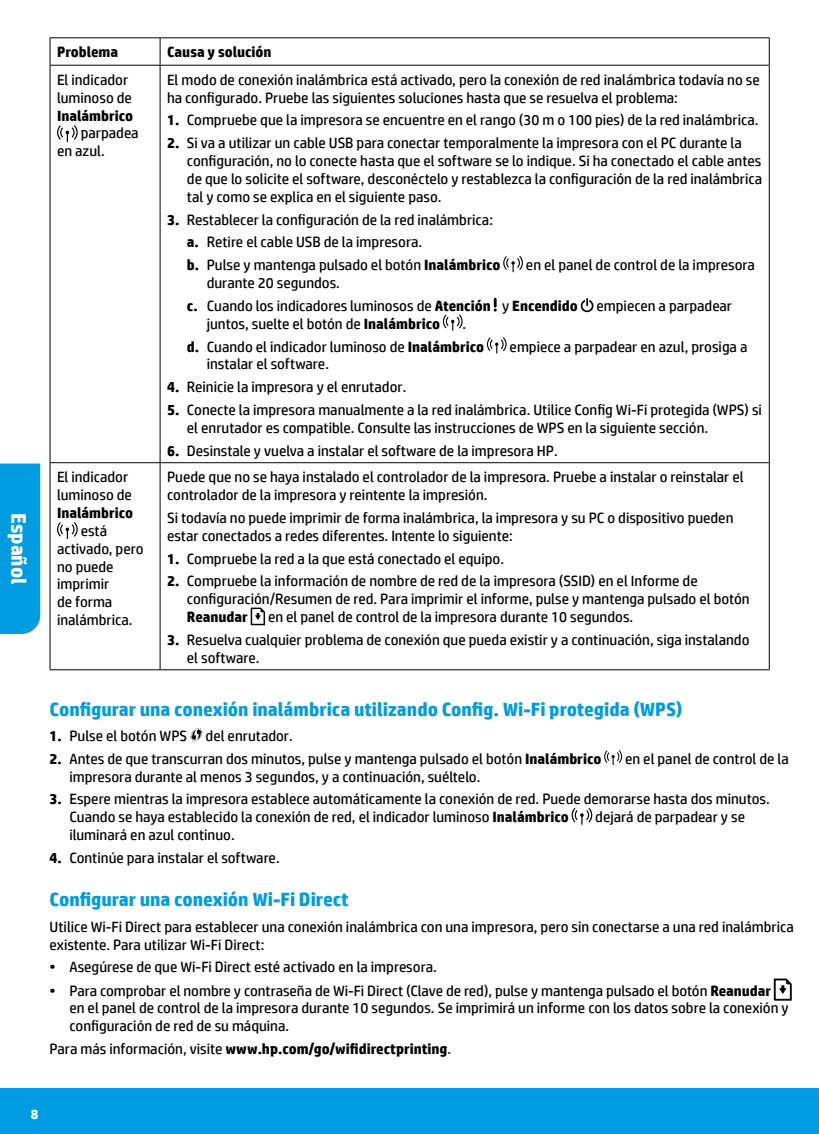
<style>
.page{position:relative;width:819px;height:1134px;background:#fff}
.page>*{position:absolute;margin:0;border:0;box-sizing:border-box;transform-origin:0 0}
.bleed_tab{font:700 21px "HP Simplified";color:#fff}
.subsection_title2{font:700 19.25px "HP Simplified";color:#009ce1}
.table_body1{font:14.88px/17.8px "HP Simplified";color:#000}
.body{font:14.88px/17.8px "HP Simplified";color:#000}
.body-2{font:700 14.88px "HP Simplified";color:#000}
.table_body1-2{font:700 14.88px "HP Simplified";color:#000}
.t1{font:700 14px "HP Simplified";color:#fff}
.s1{font-weight:700}
.s2{font-weight:400}
</style>
<div class="page">
<div style="left:0;top:1089px;width:819px;height:45px;background:#009ce1"></div>
<hr style="left:50px;top:66px;width:1px;height:396px;background:#000">
<hr style="left:160px;top:66px;width:1px;height:396px;background:#000">
<hr style="left:769px;top:66px;width:1px;height:396px;background:#000">
<hr style="left:50px;top:462px;width:110px;height:1px;background:#000">
<hr style="left:50px;top:463px;width:1px;height:206px;background:#000">
<hr style="left:160px;top:462px;width:610px;height:1px;background:#000">
<hr style="left:160px;top:463px;width:1px;height:206px;background:#000">
<hr style="left:769px;top:463px;width:1px;height:206px;background:#000">
<hr style="left:50px;top:669px;width:110px;height:1px;background:#000">
<hr style="left:160px;top:669px;width:610px;height:1px;background:#000">
<hr style="left:50px;top:37px;width:110px;height:1px;background:#000">
<svg style="left:50px;top:38px;width:1px;height:27px"></svg>
<hr style="left:160px;top:37px;width:610px;height:1px;background:#000">
<svg style="left:160px;top:38px;width:1px;height:27px"></svg>
<svg style="left:769px;top:38px;width:1px;height:27px"></svg>
<hr style="left:50px;top:65px;width:110px;height:1px;background:#000">
<hr style="left:160px;top:65px;width:610px;height:1px;background:#000">
<svg style="left:57px;top:125px;width:21px;height:15px"></svg>
<svg style="left:503px;top:256px;width:20px;height:14px"></svg>
<svg style="left:494px;top:298px;width:3px;height:14px"></svg>
<div style="left:581px;top:299px;width:12px;height:13px;border:2px solid #000;border-radius:50%"></div>
<svg style="left:585px;top:299px;width:4px;height:6px"></svg>
<svg style="left:443px;top:314px;width:20px;height:15px"></svg>
<svg style="left:487px;top:337px;width:20px;height:14px"></svg>
<svg style="left:57px;top:522px;width:21px;height:15px"></svg>
<svg style="left:251px;top:608px;width:14px;height:17px"></svg>
<svg style="left:774px;top:979px;width:18px;height:22px"></svg>
<svg style="left:190px;top:728px;width:13px;height:14px"></svg>
<svg style="left:604px;top:750px;width:18px;height:13px"></svg>
<svg style="left:572px;top:808px;width:20px;height:15px"></svg>
<div style="left:0;top:464px;width:40px;height:170px;background:#009ce1"></div>
<p class="bleed_tab" style="left:33px;top:513px;width:73px;rotate:90deg">Español</p>
<p class="table_body1-2" style="left:57px;top:43px;width:63px">Problema</p>
<p class="table_body1-2" style="left:167px;top:43px;width:106px">Causa y solución</p>
<p class="body" style="left:57px;top:71px;width:73px">El indicador</p>
<p class="body" style="left:57px;top:88px;width:76px">luminoso de</p>
<p class="body-2" style="left:57px;top:106px;width:78px">Inalámbrico</p>
<p class="body" style="left:81px;top:124px;width:59px">parpadea</p>
<p class="body" style="left:57px;top:142px;width:49px">en azul.</p>
<p class="table_body1" style="left:167px;top:71px;width:594px">El modo de conexión inalámbrica está activado, pero la conexión de red inalámbrica todavía no se ha configurado. Pruebe las siguientes soluciones hasta que se resuelva el problema:</p>
<p class="table_body1" style="left:167px;top:111px;width:593px"><span class="s1">1.</span> Compruebe que la impresora se encuentre en el rango (30 m o 100 pies) de la red inalámbrica.</p>
<p class="table_body1" style="left:187px;top:134px;width:577px;text-indent:-20px"><span class="s1">2.</span> Si va a utilizar un cable USB para conectar temporalmente la impresora con el PC durante la configuración, no lo conecte hasta que el software se lo indique. Si ha conectado el cable antes de que lo solicite el software, desconéctelo y restablezca la configuración de la red inalámbrica tal y como se explica en el siguiente paso.</p>
<p class="table_body1" style="left:167px;top:210px;width:327px"><span class="s1">3.</span> Restablecer la configuración de la red inalámbrica:</p>
<p class="table_body1" style="left:187px;top:233px;width:237px"><span class="s1">a.</span> Retire el cable USB de la impresora.</p>
<p class="table_body1" style="left:187px;top:256px;width:315px"><span class="s1">b.</span> Pulse y mantenga pulsado el botón <span class="s1">Inalámbrico</span></p>
<p class="table_body1" style="left:526px;top:256px;width:230px">en el panel de control de la impresora</p>
<p class="table_body1" style="left:207px;top:274px;width:135px">durante 20 segundos.</p>
<p class="table_body1" style="left:207px;top:297px;width:527px;text-indent:-20px"><span class="s1">c.</span> Cuando los indicadores luminosos de <span class="s1">Atención</span> y <span class="s1">Encendido</span> empiecen a parpadear juntos, suelte el botón de <span class="s1">Inalámbrico</span></p>
<p class="table_body1" style="left:463px;top:314px;width:5px">.</p>
<p class="table_body1" style="left:187px;top:337px;width:299px"><span class="s1">d.</span> Cuando el indicador luminoso de <span class="s1">Inalámbrico</span></p>
<p class="table_body1" style="left:510px;top:337px;width:239px">empiece a parpadear en azul, prosiga a</p>
<p class="table_body1" style="left:207px;top:355px;width:124px">instalar el software.</p>
<p class="table_body1" style="left:167px;top:378px;width:241px"><span class="s1">4.</span> Reinicie la impresora y el enrutador.</p>
<p class="table_body1" style="left:187px;top:401px;width:577px;text-indent:-20px"><span class="s1">5.</span> Conecte la impresora manualmente a la red inalámbrica. Utilice Config Wi-Fi protegida (WPS) si el enrutador es compatible. Consulte las instrucciones de WPS en la siguiente sección.</p>
<p class="table_body1" style="left:167px;top:441px;width:392px"><span class="s1">6.</span> Desinstale y vuelva a instalar el software de la impresora HP.</p>
<p class="body" style="left:57px;top:468px;width:73px">El indicador</p>
<p class="body" style="left:57px;top:486px;width:76px">luminoso de</p>
<p class="body-2" style="left:57px;top:503px;width:78px">Inalámbrico</p>
<p class="body" style="left:81px;top:522px;width:28px">está</p>
<p class="body" style="left:57px;top:539px;width:88px">activado, pero</p>
<p class="body" style="left:57px;top:557px;width:58px">no puede</p>
<p class="body" style="left:57px;top:575px;width:54px">imprimir</p>
<p class="body" style="left:57px;top:593px;width:57px">de forma</p>
<p class="body" style="left:57px;top:611px;width:77px">inalámbrica.</p>
<p class="body" style="left:167px;top:468px;width:578px">Puede que no se haya instalado el controlador de la impresora. Pruebe a instalar o reinstalar el controlador de la impresora y reintente la impresión.</p>
<p class="body" style="left:167px;top:509px;width:568px">Si todavía no puede imprimir de forma inalámbrica, la impresora y su PC o dispositivo pueden estar conectados a redes diferentes. Intente lo siguiente:</p>
<p class="table_body1" style="left:167px;top:549px;width:339px"><span class="s1">1.</span> Compruebe la red a la que está conectado el equipo.</p>
<p class="table_body1" style="left:187px;top:572px;width:564px;text-indent:-20px"><span class="s1">2.</span> Compruebe la información de nombre de red de la impresora (SSID) en el Informe de configuración/Resumen de red. Para imprimir el informe, pulse y mantenga pulsado el botón<br><span class="s1">Reanudar</span></p>
<p class="table_body1" style="left:268px;top:608px;width:367px">en el panel de control de la impresora durante 10 segundos.</p>
<p class="table_body1" style="left:187px;top:631px;width:564px;text-indent:-20px"><span class="s1">3.</span> Resuelva cualquier problema de conexión que pueda existir y a continuación, siga instalando el software.</p>
<p class="subsection_title2" style="left:50px;top:696px;width:634px">Configurar una conexión inalámbrica utilizando Config. Wi-Fi protegida (WPS)</p>
<p class="table_body1" style="left:50px;top:727px;width:245px"><span class="s1">1.</span> Pulse el botón WPS del enrutador.</p>
<p class="table_body1" style="left:50px;top:749px;width:553px"><span class="s1">2.</span> Antes de que transcurran dos minutos, pulse y mantenga pulsado el botón <span class="s1">Inalámbrico</span></p>
<p class="table_body1" style="left:625px;top:749px;width:165px">en el panel de control de la</p>
<p class="table_body1" style="left:69px;top:767px;width:413px">impresora durante al menos 3 segundos, y a continuación, suéltelo.</p>
<p class="table_body1" style="left:69px;top:790px;width:702px;text-indent:-20px"><span class="s1">3.</span> Espere mientras la impresora establece automáticamente la conexión de red. Puede demorarse hasta dos minutos.<br>Cuando se haya establecido la conexión de red, el indicador luminoso <span class="s1">Inalámbrico</span></p>
<p class="table_body1" style="left:595px;top:808px;width:151px">dejará de parpadear y se</p>
<p class="table_body1" style="left:69px;top:826px;width:167px">iluminará en azul continuo.</p>
<p class="table_body1" style="left:50px;top:849px;width:232px"><span class="s1">4.</span> Continúe para instalar el software.</p>
<p class="subsection_title2" style="left:50px;top:887px;width:301px">Configurar una conexión Wi-Fi Direct</p>
<p class="body" style="left:50px;top:917px;width:746px">Utilice Wi-Fi Direct para establecer una conexión inalámbrica con una impresora, pero sin conectarse a una red inalámbrica existente. Para utilizar Wi‑Fi Direct:</p>
<p class="table_body1" style="left:50px;top:958px;width:389px">• Asegúrese de que Wi-Fi Direct esté activado en la impresora.</p>
<p class="table_body1" style="left:69px;top:981px;width:721px;text-indent:-20px">• Para comprobar el nombre y contraseña de Wi-Fi Direct (Clave de red), pulse y mantenga pulsado el botón <span class="s1">Reanudar </span>en el panel de control de la impresora durante 10 segundos. Se imprimirá un informe con los datos sobre la conexión y configuración de red de su máquina.</p>
<p class="body-2" style="left:50px;top:1039px;width:403px"><span class="s2">Para más información, visite</span> www.hp.com/go/wifidirectprinting<span class="s2">.</span></p>
<p class="t1" style="left:31px;top:1105px;width:9px">8</p>
</div>
